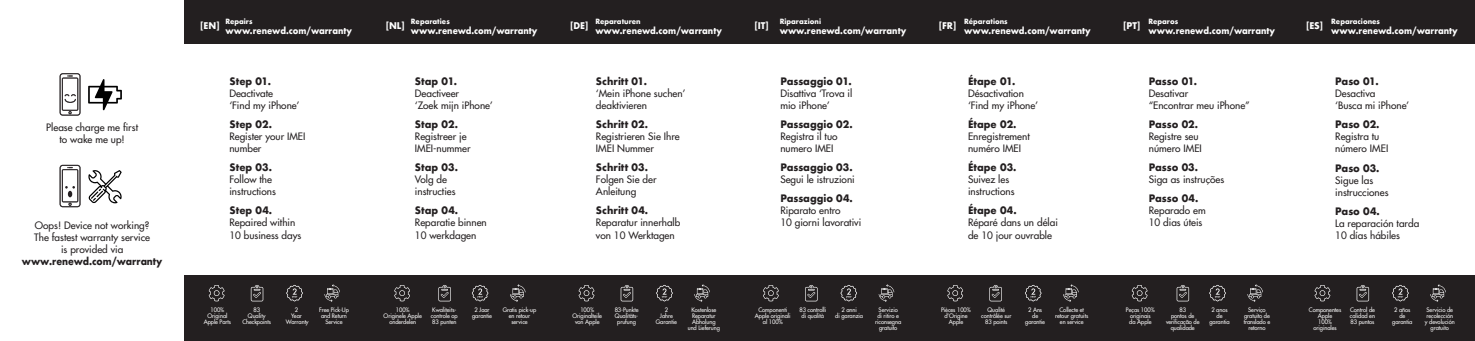
<style>
.page{position:relative;width:1475px;height:341px;background:#fff}
.page>*{position:absolute;margin:0;border:0;box-sizing:border-box;transform-origin:0 0}
.t1{font:500 10px/12px "Futura";color:#231f20}
.t2{font:700 10px "Futura";color:#231f20;scale:.96 1}
.t3{font:700 10px "Futura";color:#231f20;scale:.9 1}
.t4{font:700 9px "Futura";color:#fff;scale:.9 1}
.t5{font:700 9px "Futura";color:#fff;scale:.96 1}
.t6{font:700 7px "Futura";color:#fff;scale:.96 1}
.t7{font:500 6px/6px "Futura";letter-spacing:-.01em;color:#fff;text-align:center;scale:.96 1}
</style>
<div class="page">
<div style="left:184px;top:0;width:1290px;height:43px;background:#231f20"></div>
<div style="left:184px;top:275px;width:1290px;height:65px;background:#231f20"></div>
<svg style="left:88px;top:170px;width:34px;height:33px"></svg>
<svg style="left:60px;top:73px;width:21px;height:42px"></svg>
<svg style="left:88px;top:79px;width:34px;height:31px"></svg>
<svg style="left:60px;top:164px;width:21px;height:43px"></svg>
<svg style="left:209px;top:285px;width:15px;height:16px"></svg>
<svg style="left:251px;top:285px;width:12px;height:16px"></svg>
<svg style="left:324px;top:284px;width:16px;height:17px"></svg>
<svg style="left:286px;top:284px;width:17px;height:17px"></svg>
<svg style="left:1131px;top:285px;width:16px;height:16px"></svg>
<svg style="left:1176px;top:285px;width:12px;height:16px"></svg>
<svg style="left:1247px;top:284px;width:15px;height:17px"></svg>
<svg style="left:1209px;top:285px;width:16px;height:16px"></svg>
<svg style="left:394px;top:285px;width:16px;height:16px"></svg>
<svg style="left:438px;top:285px;width:13px;height:16px"></svg>
<svg style="left:510px;top:284px;width:15px;height:17px"></svg>
<svg style="left:472px;top:285px;width:16px;height:16px"></svg>
<svg style="left:578px;top:285px;width:16px;height:16px"></svg>
<svg style="left:620px;top:285px;width:13px;height:16px"></svg>
<svg style="left:694px;top:284px;width:15px;height:17px"></svg>
<svg style="left:656px;top:285px;width:16px;height:16px"></svg>
<svg style="left:763px;top:285px;width:15px;height:16px"></svg>
<svg style="left:805px;top:285px;width:12px;height:16px"></svg>
<svg style="left:878px;top:284px;width:16px;height:17px"></svg>
<svg style="left:840px;top:285px;width:16px;height:16px"></svg>
<svg style="left:947px;top:285px;width:15px;height:16px"></svg>
<svg style="left:989px;top:285px;width:12px;height:16px"></svg>
<svg style="left:1063px;top:284px;width:15px;height:17px"></svg>
<svg style="left:1025px;top:285px;width:16px;height:16px"></svg>
<svg style="left:1314px;top:285px;width:15px;height:16px"></svg>
<svg style="left:1356px;top:285px;width:12px;height:16px"></svg>
<svg style="left:1430px;top:284px;width:15px;height:17px"></svg>
<svg style="left:1392px;top:284px;width:16px;height:17px"></svg>
<p class="t1" style="left:46px;top:121px;width:93px;text-align:center">Please charge me first to wake me up!</p>
<p class="t1" style="left:34px;top:218px;width:117px;text-align:center">Oops! Device not working?<br>The fastest warranty service is provided via</p>
<p class="t3" style="left:22px;top:254px;width:158px">www.renewd.com/warranty</p>
<p class="t6" style="left:963px;top:17px;width:47px">Réparations</p>
<p class="t4" style="left:963px;top:25px;width:142px">www.renewd.com/warranty</p>
<p class="t6" style="left:225px;top:17px;width:30px">Repairs</p>
<p class="t4" style="left:225px;top:25px;width:142px">www.renewd.com/warranty</p>
<p class="t6" style="left:411px;top:17px;width:42px">Reparaties</p>
<p class="t4" style="left:411px;top:25px;width:142px">www.renewd.com/warranty</p>
<p class="t5" style="left:570px;top:20px;width:21px">[DE]</p>
<p class="t6" style="left:779px;top:17px;width:45px">Riparazioni</p>
<p class="t4" style="left:779px;top:25px;width:142px">www.renewd.com/warranty</p>
<p class="t5" style="left:200px;top:20px;width:22px">[EN]</p>
<p class="t6" style="left:1148px;top:17px;width:32px">Reparos</p>
<p class="t4" style="left:1148px;top:25px;width:142px">www.renewd.com/warranty</p>
<p class="t6" style="left:595px;top:17px;width:49px">Reparaturen</p>
<p class="t4" style="left:595px;top:25px;width:142px">www.renewd.com/warranty</p>
<p class="t5" style="left:386px;top:20px;width:21px">[NL]</p>
<p class="t5" style="left:754px;top:20px;width:16px">[IT]</p>
<p class="t5" style="left:938px;top:20px;width:20px">[FR]</p>
<p class="t5" style="left:1123px;top:20px;width:19px">[PT]</p>
<p class="t5" style="left:1305px;top:20px;width:19px">[ES]</p>
<p class="t6" style="left:1330px;top:17px;width:52px">Reparaciones</p>
<p class="t4" style="left:1330px;top:25px;width:142px">www.renewd.com/warranty</p>
<p class="t2" style="left:229px;top:74px;width:45px">Step 01.</p>
<p class="t1" style="left:229px;top:87px;width:72px">Deactivate<br>‘Find my iPhone’</p>
<p class="t2" style="left:229px;top:117px;width:46px">Step 02.</p>
<p class="t1" style="left:229px;top:130px;width:78px">Register your IMEI number</p>
<p class="t2" style="left:229px;top:160px;width:46px">Step 03.</p>
<p class="t1" style="left:229px;top:173px;width:48px">Follow the instructions</p>
<p class="t2" style="left:229px;top:204px;width:46px">Step 04.</p>
<p class="t1" style="left:229px;top:216px;width:73px">Repaired within<br>10 business days</p>
<p class="t2" style="left:415px;top:74px;width:45px">Stap 01.</p>
<p class="t1" style="left:415px;top:87px;width:79px">Deactiveer<br>‘Zoek mijn iPhone’</p>
<p class="t2" style="left:415px;top:117px;width:46px">Stap 02.</p>
<p class="t1" style="left:415px;top:130px;width:57px">Registreer je<br>IMEI-nummer</p>
<p class="t2" style="left:415px;top:160px;width:46px">Stap 03.</p>
<p class="t1" style="left:415px;top:173px;width:42px">Volg de instructies</p>
<p class="t2" style="left:415px;top:204px;width:47px">Stap 04.</p>
<p class="t1" style="left:415px;top:216px;width:73px">Reparatie binnen<br>10 werkdagen</p>
<p class="t2" style="left:596px;top:74px;width:55px">Schritt 01.</p>
<p class="t1" style="left:596px;top:87px;width:91px">‘Mein iPhone suchen’ deaktivieren</p>
<p class="t2" style="left:596px;top:117px;width:56px">Schritt 02.</p>
<p class="t1" style="left:596px;top:130px;width:85px">Registrieren Sie Ihre<br>IMEI Nummer</p>
<p class="t2" style="left:596px;top:160px;width:56px">Schritt 03.</p>
<p class="t1" style="left:596px;top:173px;width:62px">Folgen Sie der<br>Anleitung</p>
<p class="t2" style="left:596px;top:204px;width:56px">Schritt 04.</p>
<p class="t1" style="left:596px;top:216px;width:86px">Reparatur innerhalb von 10 Werktagen</p>
<p class="t2" style="left:780px;top:74px;width:76px">Passaggio 01.</p>
<p class="t1" style="left:780px;top:87px;width:73px">Disattiva ‘Trova il mio iPhone’</p>
<p class="t2" style="left:780px;top:117px;width:77px">Passaggio 02.</p>
<p class="t1" style="left:780px;top:130px;width:59px">Registra il tuo numero IMEI</p>
<p class="t2" style="left:780px;top:160px;width:77px">Passaggio 03.</p>
<p class="t1" style="left:780px;top:173px;width:76px">Segui le istruzioni</p>
<p class="t2" style="left:780px;top:192px;width:77px">Passaggio 04.</p>
<p class="t1" style="left:780px;top:204px;width:82px">Riparato entro<br>10 giorni lavorativi</p>
<p class="t2" style="left:967px;top:74px;width:51px">Étape 01.</p>
<p class="t1" style="left:967px;top:87px;width:72px">Désactivation ‘Find my iPhone’</p>
<p class="t2" style="left:967px;top:117px;width:52px">Étape 02.</p>
<p class="t1" style="left:967px;top:130px;width:63px">Enregistrement numéro IMEI</p>
<p class="t2" style="left:967px;top:160px;width:52px">Étape 03.</p>
<p class="t1" style="left:967px;top:173px;width:48px">Suivez les instructions</p>
<p class="t2" style="left:967px;top:204px;width:52px">Étape 04.</p>
<p class="t1" style="left:967px;top:216px;width:91px">Réparé dans un délai de 10 jour ouvrable</p>
<p class="t2" style="left:1148px;top:74px;width:52px">Passo 01.</p>
<p class="t1" style="left:1148px;top:87px;width:102px">Desativar<br>“Encontrar meu iPhone”</p>
<p class="t2" style="left:1148px;top:117px;width:53px">Passo 02.</p>
<p class="t1" style="left:1148px;top:130px;width:55px">Registre seu número IMEI</p>
<p class="t2" style="left:1148px;top:160px;width:53px">Passo 03.</p>
<p class="t1" style="left:1148px;top:173px;width:77px">Siga as instruções</p>
<p class="t2" style="left:1148px;top:192px;width:53px">Passo 04.</p>
<p class="t1" style="left:1148px;top:204px;width:58px">Reparado em<br>10 dias úteis</p>
<p class="t2" style="left:1334px;top:74px;width:47px">Paso 01.</p>
<p class="t1" style="left:1334px;top:87px;width:76px">Desactiva<br>‘Busca mi iPhone’</p>
<p class="t2" style="left:1334px;top:117px;width:48px">Paso 02.</p>
<p class="t1" style="left:1334px;top:130px;width:55px">Registra tu número IMEI</p>
<p class="t2" style="left:1334px;top:161px;width:48px">Paso 03.</p>
<p class="t1" style="left:1334px;top:173px;width:55px">Sigue las instrucciones</p>
<p class="t2" style="left:1334px;top:204px;width:48px">Paso 04.</p>
<p class="t1" style="left:1334px;top:217px;width:85px">La reparación tarda<br>10 días hábiles</p>
<p class="t7" style="left:204px;top:306px;width:30px">100%<br>Original<br>Apple Parts</p>
<p class="t7" style="left:242px;top:306px;width:31px">83<br>Quality<br>Checkpoints</p>
<p class="t7" style="left:286px;top:306px;width:25px">2<br>Year<br>Warranty</p>
<p class="t7" style="left:319px;top:306px;width:33px">Free Pick-Up and Return<br>Service</p>
<p class="t7" style="left:1125px;top:306px;width:32px">Peças 100% originais<br>da Apple</p>
<p class="t7" style="left:1165px;top:306px;width:36px">83<br>pontos de verificação de qualidade</p>
<p class="t7" style="left:1209px;top:306px;width:23px">2 anos de garantia</p>
<p class="t7" style="left:1243px;top:306px;width:29px">Serviço gratuito de translado e retorno</p>
<p class="t7" style="left:383px;top:306px;width:41px">100%<br>Originele Apple onderdelen</p>
<p class="t7" style="left:431px;top:306px;width:29px;text-align:left">Kwaliteits&shy;controle op<br>83 punten</p>
<p class="t7" style="left:472px;top:306px;width:22px">2 Jaar garantie</p>
<p class="t7" style="left:502px;top:306px;width:37px">Gratis pick-up en retour service</p>
<p class="t7" style="left:572px;top:306px;width:32px">100%<br>Originalteile von Apple</p>
<p class="t7" style="left:614px;top:306px;width:26px">83-Punkte<br>Qualitäts&shy;prufung</p>
<p class="t7" style="left:655px;top:306px;width:24px">2<br>Jahre<br>Garantie</p>
<p class="t7" style="left:687px;top:306px;width:35px">Kostenlose<br>Reparatur<br>Abholung und Lieferung</p>
<p class="t7" style="left:754px;top:306px;width:39px">Componenti<br>Apple originali al 100%</p>
<p class="t7" style="left:799px;top:306px;width:30px">83 controlli di qualità</p>
<p class="t7" style="left:835px;top:306px;width:31px">2 anni<br>di garanzia</p>
<p class="t7" style="left:875px;top:306px;width:29px">Servizio<br>di ritiro e riconsegna gratuito</p>
<p class="t7" style="left:940px;top:306px;width:33px">Pièces 100% d’Origine<br>Apple</p>
<p class="t7" style="left:981px;top:306px;width:33px">Qualité contrôlée sur<br>83 points</p>
<p class="t7" style="left:1025px;top:306px;width:22px">2 Ans de garantie</p>
<p class="t7" style="left:1055px;top:306px;width:36px">Collecte et retour gratuits en service</p>
<p class="t7" style="left:1308px;top:306px;width:35px">Componentes<br>Apple<br>100% originales</p>
<p class="t7" style="left:1349px;top:306px;width:28px;text-align:justify">Control de calidad en 83 puntos</p>
<p class="t7" style="left:1391px;top:306px;width:23px">2 años de garantia</p>
<p class="t7" style="left:1424px;top:306px;width:33px">Servicio de recolección y devolución gratuito</p>
</div>
